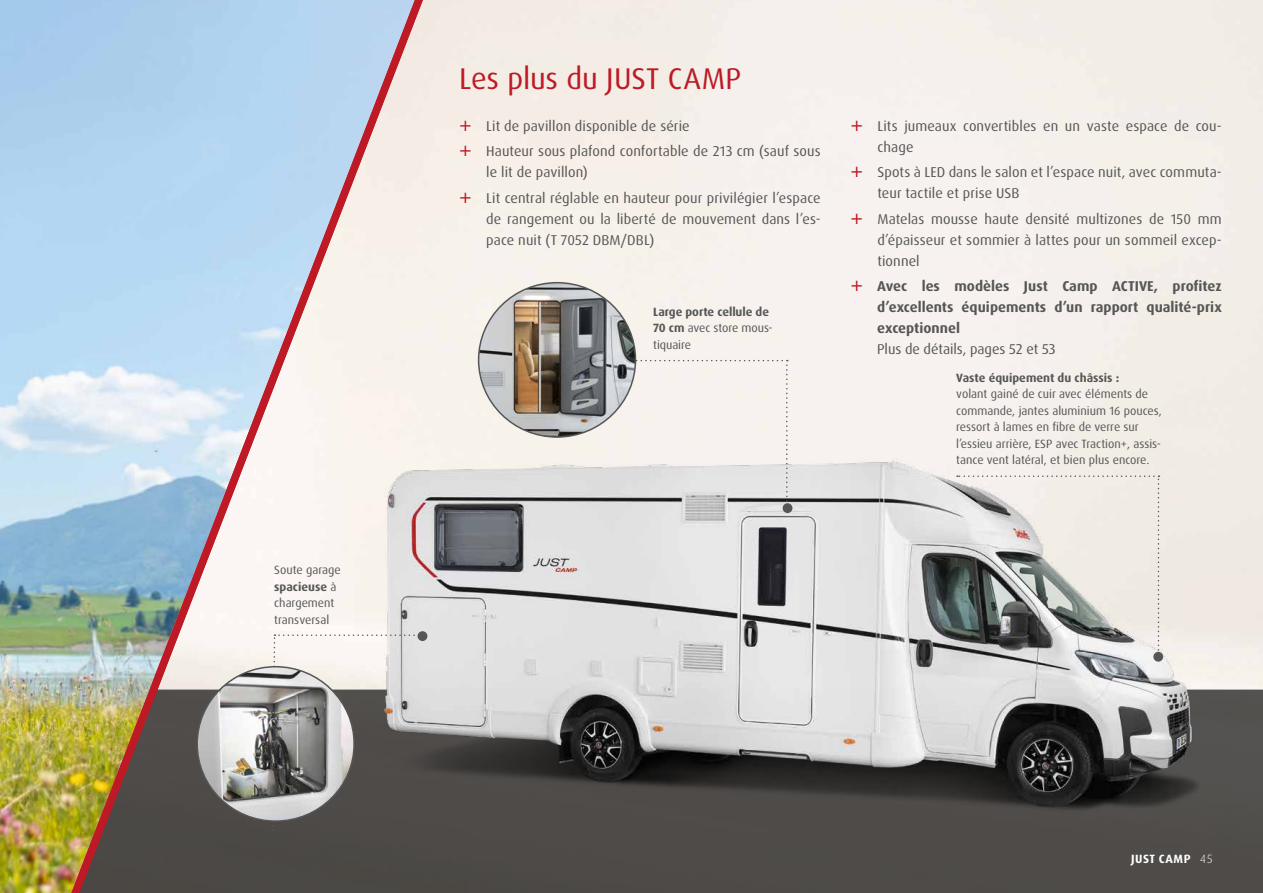
<style>
.page{position:relative;width:1263px;height:893px;background:#fff}
.page>*{position:absolute;margin:0;border:0;box-sizing:border-box;transform-origin:0 0}
.t1{font:30px "Dax Pro";letter-spacing:-.005em;color:#bd1a26}
.t2{font:14.25px/21px "Dax Pro";letter-spacing:.01em;color:#565656}
.t3{font:700 14.25px/21px "Dax Pro";color:#565656;text-align:justify}
.t4{font:12px/16.5px "Dax Pro";color:#565656}
.t5{font:700 12px/16.5px "Dax Pro";color:#565656}
.t6{font:700 12px "Dax Pro";letter-spacing:.04em;color:#fff}
.t7{font:300 12px "Dax OT";color:#fff}
.s1{font-weight:700}
.s2{font-weight:400}
</style>
<div class="page">
<div style="left:439px;top:690px;width:824px;height:203px;background:#4e4b48"></div>
<img style="left:0;top:0;width:56px;height:893px">
<img style="left:439px;top:396px;width:797px;height:445px">
<div style="left:783px;top:503px;width:9px;height:10px;background:#565656;border-radius:50%"></div>
<svg style="left:632px;top:360px;width:156px;height:146px"></svg>
<svg style="left:56px;top:0;width:383px;height:893px"></svg>
<div style="left:1153px;top:652px;width:10px;height:10px;background:#565656;border-radius:50%"></div>
<img style="left:479px;top:283px;width:156px;height:154px">
<svg style="left:957px;top:475px;width:202px;height:185px"></svg>
<svg style="left:460px;top:121px;width:11px;height:10px"></svg>
<svg style="left:460px;top:146px;width:11px;height:10px"></svg>
<svg style="left:460px;top:192px;width:11px;height:11px"></svg>
<svg style="left:852px;top:121px;width:10px;height:10px"></svg>
<svg style="left:852px;top:167px;width:10px;height:10px"></svg>
<svg style="left:852px;top:213px;width:10px;height:11px"></svg>
<svg style="left:852px;top:280px;width:10px;height:11px"></svg>
<p class="t4" style="left:274px;top:562px;width:68px">Soute garage <span class="s1">spacieuse</span> à chargement transversal</p>
<h1 class="t1" style="left:459px;top:59px;width:283px">Les plus du JUST CAMP</h1>
<p class="t2" style="left:486px;top:114px;width:336px;line-height:25.2px">Lit de pavillon disponible de série<br>Hauteur sous plafond confortable de 213 cm (sauf sous</p>
<p class="t2" style="left:486px;top:160px;width:336px;line-height:25.2px">le lit de pavillon)<br>Lit central réglable en hauteur pour privilégier l’espace</p>
<p class="t2" style="left:486px;top:208px;width:336px">de rangement ou la liberté de mouvement dans l’es&shy;pace nuit (T 7052 DBM/DBL)</p>
<p class="t5" style="left:653px;top:303px;width:121px">Large porte cellule de<br>70 cm <span class="s2">avec store mous&shy;tiquaire</span></p>
<p class="t2" style="left:877px;top:116px;width:346px">Lits jumeaux convertibles en un vaste espace de cou&shy;chage</p>
<p class="t2" style="left:877px;top:162px;width:346px">Spots à LED dans le salon et l’espace nuit, avec commuta&shy;teur tactile et prise USB</p>
<p class="t2" style="left:877px;top:208px;width:346px;text-align:justify">Matelas mousse haute densité multizones de 150 mm d’épaisseur et sommier à lattes pour un sommeil excep&shy;tionnel</p>
<p class="t3" style="left:877px;top:276px;width:346px">Avec les modèles Just Camp ACTIVE, profitez d’excellents équipements d’un rapport qualité-prix exceptionnel</p>
<p class="t2" style="left:877px;top:338px;width:180px">Plus de détails, pages 52 et 53</p>
<p class="t5" style="left:956px;top:369px;width:164px">Vaste équipement du châssis :</p>
<p class="t4" style="left:956px;top:386px;width:207px">volant gainé de cuir avec éléments de commande, jantes aluminium 16 pouces, ressort à lames en fibre de verre sur l’essieu arrière, ESP avec Traction+, assis&shy;tance vent latéral, et bien plus encore.</p>
<p class="t6" style="left:1131px;top:851px;width:61px">JUST CAMP</p>
<p class="t7" style="left:1200px;top:851px;width:14px">45</p>
</div>
